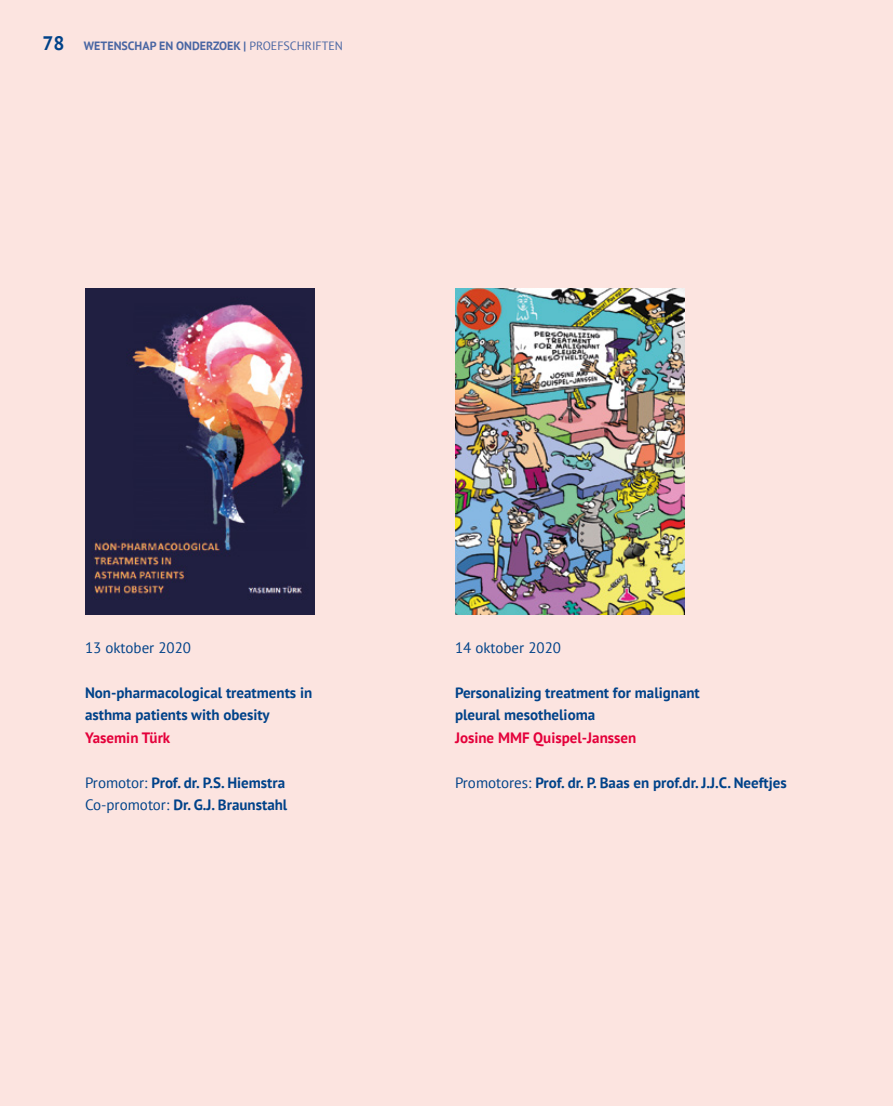
<style>
.page{position:relative;width:893px;height:1106px;background:#fce4e0}
.page>*{position:absolute;margin:0;border:0;box-sizing:border-box;transform-origin:0 0}
.t1{font:700 15px/22.5px "PT Sans";color:#004289}
.t2{font:700 15px "PT Sans";color:#e4003a}
.t3{font:15px "PT Sans";color:#004289}
.t4{font:700 12px "PT Sans";color:#4966a3}
.s1{font-size:19.5px;color:#004289}
.s2{font-weight:400}
</style>
<div class="page">
<img style="left:85px;top:288px;width:229px;height:326px">
<img style="left:455px;top:288px;width:229px;height:326px">
<p class="t4" style="left:43px;top:37px;width:302px"><span class="s1">78</span> WETENSCHAP EN ONDERZOEK | <span class="s2">PROEFSCHRIFTEN</span></p>
<p class="t3" style="left:85px;top:638px;width:108px">13 oktober 2020</p>
<p class="t1" style="left:85px;top:681px;width:229px">Non-pharmacological treatments in asthma patients with obesity</p>
<p class="t2" style="left:85px;top:727px;width:87px">Yasemin Türk</p>
<p class="t1" style="left:85px;top:771px;width:204px"><span class="s2">Promotor:</span> Prof. dr. P.S. Hiemstra<br><span class="s2">Co-promotor:</span> Dr. G.J. Braunstahl</p>
<p class="t3" style="left:455px;top:638px;width:108px">14 oktober 2020</p>
<p class="t1" style="left:455px;top:681px;width:246px">Personalizing treatment for malignant pleural mesothelioma</p>
<p class="t2" style="left:455px;top:727px;width:183px">Josine MMF Quispel-Janssen</p>
<p class="t1" style="left:455px;top:771px;width:333px"><span class="s2">Promotores:</span> Prof. dr. P. Baas en prof.dr. J.J.C. Neeftjes</p>
</div>
